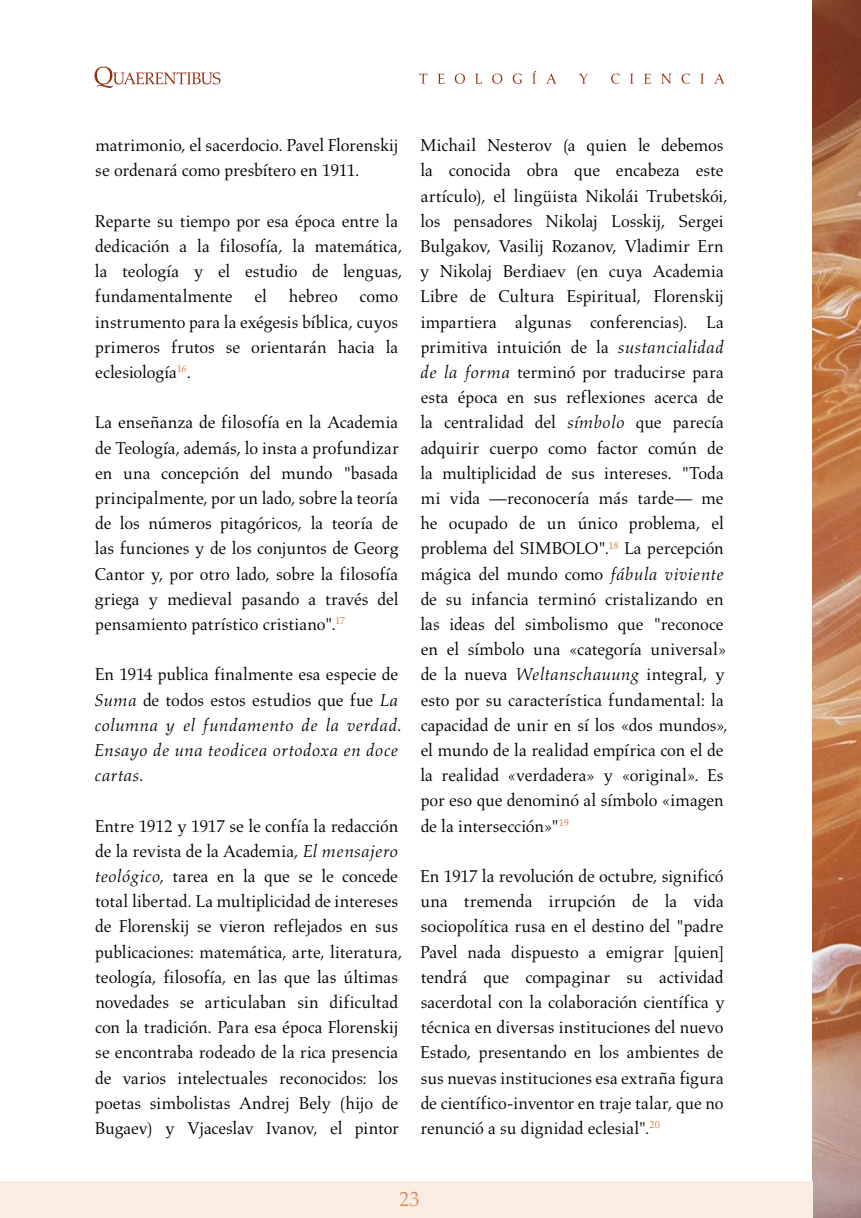
<style>
.page{position:relative;width:861px;height:1218px;background:#fff}
.page>*{position:absolute;margin:0;border:0;box-sizing:border-box;transform-origin:0 0}
.t1{font:21px "Aldus LT Std";color:#d18e5e}
.t2{font:17.5px/25.2px "Aldus LT Std";letter-spacing:-.005em;color:#000}
.t3{font:italic 17.5px/25.2px "Aldus LT Std";letter-spacing:.005em;color:#000}
.s1{font-style:normal}
.s2{font-style:italic}
</style>
<div class="page">
<img style="left:813px;top:0;width:48px;height:1218px">
<svg style="left:95px;top:67px;width:126px;height:21px"></svg>
<svg style="left:419px;top:71px;width:306px;height:13px"></svg>
<div style="left:0;top:1181px;width:813px;height:37px;background:#faece3"></div>
<p class="t2" style="left:95px;top:133px;width:305px">matrimonio, el sacerdocio. Pavel Florenskij se ordenará como presbítero en 1911.</p>
<p class="t2" style="left:95px;top:209px;width:309px">Reparte su tiempo por esa época entre la dedicación a la filosofía, la matemática, la teología y el estudio de lenguas, fundamentalmente</p>
<p class="t2" style="left:255px;top:284px;width:14px">el</p>
<p class="t2" style="left:289px;top:284px;width:50px">hebreo</p>
<p class="t2" style="left:95px;top:284px;width:305px;text-align:justify;text-indent:264px">como instrumento para la exégesis bíblica, cuyos primeros frutos se orientarán hacia la eclesiología<sup>16</sup>.</p>
<p class="t2" style="left:95px;top:410px;width:306px;text-align:justify">La enseñanza de filosofía en la Academia de Teología, además, lo insta a profundizar en una concepción del mundo "basada principalmente, por un lado, sobre la teoría de los números pitagóricos, la teoría de las funciones y de los conjuntos de Georg Cantor y, por otro lado, sobre la filosofía griega y medieval pasando a través del pensamiento patrístico cristiano".<sup>17</sup></p>
<p class="t3" style="left:94px;top:662px;width:309px"><span class="s1">En 1914 publica finalmente esa especie de<br></span>Suma <span class="s1">de todos estos estudios que fue</span> La columna y el fundamento de la verdad.<br>Ensayo de una teodicea ortodoxa en doce cartas.</p>
<p class="t2" style="left:95px;top:813px;width:309px">Entre 1912 y 1917 se le confía la redacción de la revista de la Academia, <span class="s2">El mensajero teológico</span>, tarea en la que se le concede total libertad. La multiplicidad de intereses de Florenskij se vieron reflejados en sus publicaciones: matemática, arte, literatura, teología, filosofía, en las que las últimas novedades se articulaban sin dificultad con la tradición. Para esa época Florenskij se encontraba rodeado de la rica presencia de varios intelectuales reconocidos: los poetas simbolistas Andrej Bely (hijo de Bugaev) y Vjaceslav Ivanov, el pintor</p>
<p class="t2" style="left:420px;top:133px;width:310px">Michail Nesterov (a quien le debemos la conocida obra que encabeza este artículo), el lingüista Nikolái Trubetskói, los pensadores Nikolaj Losskij, Sergei Bulgakov, Vasilij Rozanov, Vladimir Ern y Nikolaj Berdiaev (en cuya Academia Libre de Cultura Espiritual, Florenskij impartiera algunas conferencias). La primitiva intuición de la <span class="s2">sustancialidad de la forma</span> terminó por traducirse para esta época en sus reflexiones acerca de la centralidad del <span class="s2">símbolo</span> que parecía adquirir cuerpo como factor común de la multiplicidad de sus intereses. "Toda mi vida —reconocería más tarde— me he ocupado de un único problema, el problema del SIMBOLO".<sup>18</sup> La percepción mágica del mundo como <span class="s2">fábula viviente </span>de su infancia terminó cristalizando en las ideas del simbolismo que "reconoce en el símbolo una «categoría universal» de la nueva <span class="s2">Weltanschauung</span> integral, y esto por su característica fundamental: la capacidad de unir en sí los «dos mundos», el mundo de la realidad empírica con el de la realidad «verdadera» y «original». Es por eso que denominó al símbolo «imagen de la intersección»"<sup>19</sup></p>
<p class="t2" style="left:420px;top:864px;width:306px;text-align:justify">En 1917 la revolución de octubre, significó una tremenda irrupción de la vida sociopolítica rusa en el destino del "padre Pavel nada dispuesto a emigrar [quien] tendrá que compaginar su actividad sacerdotal con la colaboración científica y técnica en diversas instituciones del nuevo Estado, presentando en los ambientes de sus nuevas instituciones esa extraña figura de científico-inventor en traje talar, que no renunció a su dignidad eclesial".<sup>20</sup></p>
<p class="t1" style="left:399px;top:1187px;width:22px">23</p>
</div>
